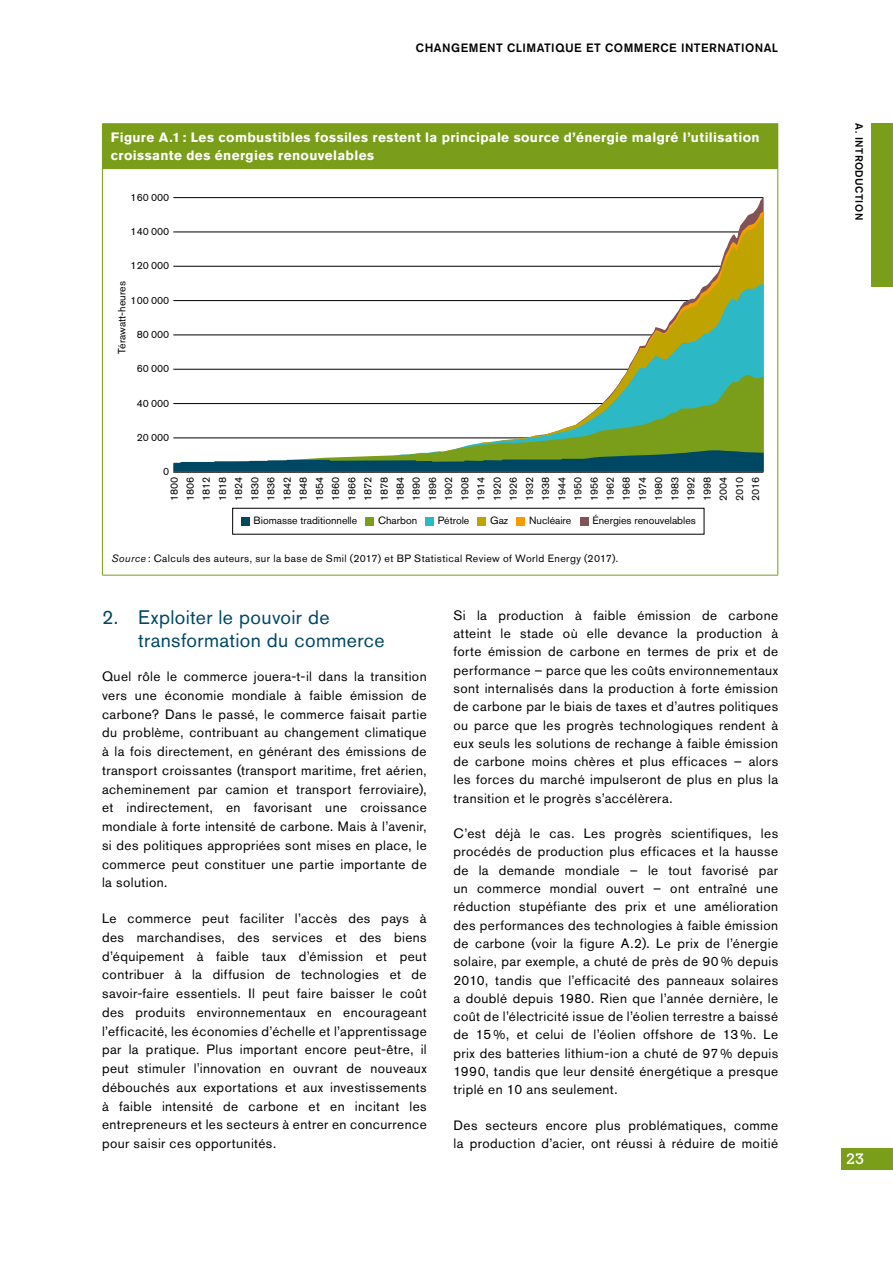
<style>
.page{position:relative;width:893px;height:1263px;background:#fff}
.page>*{position:absolute;margin:0;border:0;box-sizing:border-box;transform-origin:0 0}
.t1{font:19.5px/23.2px "Akzidenz Grotesk BE";letter-spacing:.02em;color:#004763}
.t2{font:15px "Calvert MT Std";color:#fff}
.t3{font:13.5px/18.3px "Akzidenz Grotesk BE";letter-spacing:.03em;color:#000;text-align:justify}
.t4{font:700 13.5px/18px "Akzidenz Grotesk BE";letter-spacing:.03em;color:#fff}
.t5{font:500 12px "Akzidenz Grotesk BE";letter-spacing:.04em;color:#000}
.t6{font:10.5px/16.2px "Akzidenz Grotesk BE";color:#000;text-align:justify}
.t7{font:10.5px "Akzidenz Grotesk BE";letter-spacing:.04em;color:#000}
.t8{font:500 10.5px "Akzidenz Grotesk BE";letter-spacing:.04em;color:#000}
.s1{font-style:italic}
</style>
<div class="page">
<div style="left:842px;top:1148px;width:51px;height:21px;background:#7a9e1a"></div>
<div style="left:872px;top:123px;width:21px;height:164px;background:#7a9e1a"></div>
<div style="left:102px;top:124px;width:676px;height:44px;background:#7a9e1a"></div>
<hr style="left:102px;top:123px;width:676px;height:1px;background:#7a9e1a">
<hr style="left:102px;top:168px;width:1px;height:386px;background:#7a9e1a">
<hr style="left:103px;top:168px;width:674px;height:1px;background:#7a9e1a">
<hr style="left:777px;top:168px;width:1px;height:386px;background:#7a9e1a">
<svg style="left:102px;top:554px;width:1px;height:21px"></svg>
<svg style="left:777px;top:554px;width:1px;height:21px"></svg>
<hr style="left:102px;top:575px;width:676px;height:1px;background:#7a9e1a">
<div style="left:241px;top:517px;width:8px;height:8px;background:#004763"></div>
<div style="left:365px;top:517px;width:9px;height:8px;background:#7a9e1a"></div>
<div style="left:425px;top:517px;width:9px;height:8px;background:#2db8c5"></div>
<div style="left:516px;top:517px;width:9px;height:8px;background:#f59c00"></div>
<div style="left:580px;top:517px;width:8px;height:8px;background:#815356"></div>
<div style="left:477px;top:517px;width:9px;height:8px;background:#bfa300"></div>
<hr style="left:173px;top:197px;width:590px;height:1px;background:#000">
<hr style="left:173px;top:232px;width:590px;height:1px;background:#000">
<hr style="left:173px;top:266px;width:590px;height:1px;background:#000">
<hr style="left:173px;top:300px;width:590px;height:1px;background:#000">
<hr style="left:173px;top:334px;width:590px;height:1px;background:#000">
<hr style="left:173px;top:369px;width:590px;height:1px;background:#000">
<hr style="left:173px;top:403px;width:590px;height:1px;background:#000">
<hr style="left:173px;top:437px;width:590px;height:1px;background:#000">
<hr style="left:173px;top:472px;width:590px;height:1px;background:#000">
<svg style="left:467px;top:197px;width:297px;height:253px"></svg>
<svg style="left:579px;top:211px;width:184px;height:6px"></svg>
<svg style="left:174px;top:217px;width:589px;height:67px"></svg>
<svg style="left:174px;top:284px;width:589px;height:91px"></svg>
<svg style="left:174px;top:375px;width:589px;height:75px"></svg>
<svg style="left:174px;top:450px;width:590px;height:22px"></svg>
<p class="t5" style="left:416px;top:40px;width:364px">CHANGEMENT CLIMATIQUE ET COMMERCE INTERNATIONAL</p>
<p class="t4" style="left:111px;top:129px;width:650px">Figure A.1 : Les combustibles fossiles restent la principale source d’énergie malgré l’utilisation croissante des énergies renouvelables</p>
<p class="t6" style="left:131px;top:189px;width:40px">160 000</p>
<p class="t6" style="left:131px;top:223px;width:40px">140 000</p>
<p class="t6" style="left:131px;top:257px;width:40px">120 000</p>
<p class="t6" style="left:131px;top:292px;width:40px">100 000</p>
<p class="t6" style="left:137px;top:326px;width:34px">80 000</p>
<p class="t6" style="left:137px;top:360px;width:34px">60 000</p>
<p class="t6" style="left:137px;top:395px;width:34px">40 000</p>
<p class="t6" style="left:137px;top:429px;width:34px">20 000</p>
<p class="t6" style="left:114px;top:354px;width:74px;rotate:-90deg">Térawatt-heures</p>
<p class="t6" style="left:163px;top:463px;width:8px">0</p>
<p class="t6" style="left:166px;top:501px;width:26px;rotate:-90deg">1800<br>1806<br>1812<br>1818<br>1824<br>1830<br>1836<br>1842<br>1848<br>1854<br>1860<br>1866<br>1872<br>1878<br>1884<br>1890<br>1896<br>1902<br>1908<br>1914<br>1920<br>1926<br>1932<br>1938<br>1944<br>1950<br>1956<br>1962<br>1968<br>1974<br>1980<br>1983<br>1992<br>1998<br>2004<br>2010<br>2016</p>
<p class="t6" style="left:254px;top:512px;width:105px">Biomasse traditionnelle</p>
<p class="t6" style="left:378px;top:512px;width:41px">Charbon</p>
<p class="t6" style="left:438px;top:512px;width:33px">Pétrole</p>
<p class="t6" style="left:490px;top:512px;width:20px">Gaz</p>
<p class="t6" style="left:529px;top:512px;width:44px">Nucléaire</p>
<p class="t6" style="left:592px;top:512px;width:105px">Énergies renouvelables</p>
<p class="t7" style="left:111px;top:552px;width:508px"><span class="s1">Source</span> : Calculs des auteurs, sur la base de Smil (2017) et BP Statistical Review of World Energy (2017).</p>
<h1 class="t1" style="left:138px;top:606px;width:248px;text-indent:-36px">2. Exploiter le pouvoir de transformation du commerce</h1>
<p class="t3" style="left:102px;top:667px;width:326px;line-height:18.8px">Quel rôle le commerce jouera-t-il dans la transition vers une économie mondiale à faible émission de carbone? Dans le passé, le commerce faisait partie du problème, contribuant au changement climatique à la fois directement, en générant des émissions de transport croissantes (transport maritime, fret aérien, acheminement par camion et transport ferroviaire), et indirectement, en favorisant une croissance mondiale à forte intensité de carbone. Mais à l’avenir, si des politiques appropriées sont mises en place, le commerce peut constituer une partie importante de la solution.</p>
<p class="t3" style="left:102px;top:909px;width:326px;line-height:18.8px">Le commerce peut faciliter l’accès des pays à des marchandises, des services et des biens d’équipement à faible taux d’émission et peut contribuer à la diffusion de technologies et de savoir-faire essentiels. Il peut faire baisser le coût des produits environnementaux en encourageant l’efficacité, les économies d’échelle et l’apprentissage par la pratique. Plus important encore peut-être, il peut stimuler l'innovation en ouvrant de nouveaux débouchés aux exportations et aux investissements à faible intensité de carbone et en incitant les entrepreneurs et les secteurs à entrer en concurrence pour saisir ces opportunités.</p>
<p class="t3" style="left:453px;top:606px;width:326px">Si la production à faible émission de carbone atteint le stade où elle devance la production à forte émission de carbone en termes de prix et de performance – parce que les coûts environnementaux sont internalisés dans la production à forte émission de carbone par le biais de taxes et d’autres politiques ou parce que les progrès technologiques rendent à eux seuls les solutions de rechange à faible émission de carbone moins chères et plus efficaces – alors les forces du marché impulseront de plus en plus la transition et le progrès s’accélèrera.</p>
<p class="t3" style="left:453px;top:824px;width:326px">C’est déjà le cas. Les progrès scientifiques, les procédés de production plus efficaces et la hausse de la demande mondiale – le tout favorisé par un commerce mondial ouvert – ont entraîné une réduction stupéfiante des prix et une amélioration des performances des technologies à faible émission de carbone (voir la figure A.2). Le prix de l’énergie solaire, par exemple, a chuté de près de 90 % depuis 2010, tandis que l’efficacité des panneaux solaires a doublé depuis 1980. Rien que l’année dernière, le coût de l’électricité issue de l’éolien terrestre a baissé de 15 %, et celui de l’éolien offshore de 13 %. Le prix des batteries lithium-ion a chuté de 97 % depuis 1990, tandis que leur densité énergétique a presque triplé en 10 ans seulement.</p>
<p class="t3" style="left:453px;top:1116px;width:326px">Des secteurs encore plus problématiques, comme la production d’acier, ont réussi à réduire de moitié</p>
<p class="t8" style="left:865px;top:123px;width:98px;rotate:90deg">A. INTRODUCTION</p>
<p class="t2" style="left:846px;top:1150px;width:19px">23</p>
</div>
